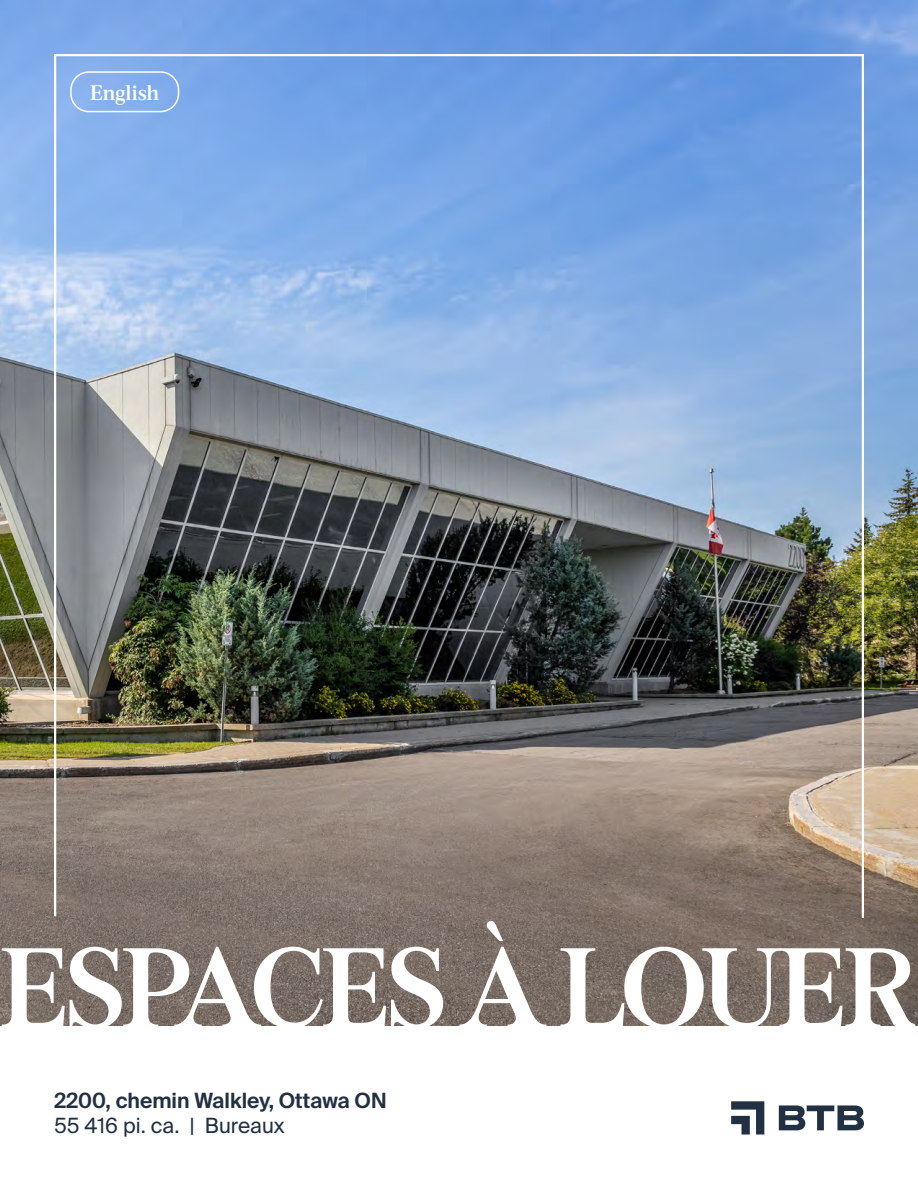
<style>
.page{position:relative;width:918px;height:1188px;background:#fff}
.page>*{position:absolute;margin:0;border:0;box-sizing:border-box;transform-origin:0 0}
.t1{font:600 112.5px "Burgess Pro";letter-spacing:-.035em;color:#fff}
.t2{font:600 21px "Suisse Intl";color:#213042}
.t3{font:21px "Suisse Intl";color:#213042}
.t4{font:600 21px "Burgess Pro";color:#fff}
</style>
<div class="page">
<img style="left:0;top:0;width:918px;height:1026px">
<svg style="left:731px;top:1101px;width:33px;height:34px"></svg>
<svg style="left:779px;top:1105px;width:85px;height:25px"></svg>
<img style="left:53px;top:53px;width:812px;height:867px">
<div style="left:70px;top:71px;width:109px;height:41px;border:2px solid #fff;border-radius:18px"></div>
<p class="t4" style="left:90px;top:79px;width:71px">English</p>
<h1 class="t1" style="left:0;top:919px;width:919px">ESPACES À LOUER</h1>
<p class="t2" style="left:54px;top:1088px;width:334px">2200, chemin Walkley, Ottawa ON</p>
<p class="t3" style="left:54px;top:1114px;width:232px">55 416 pi. ca. | Bureaux</p>
</div>
